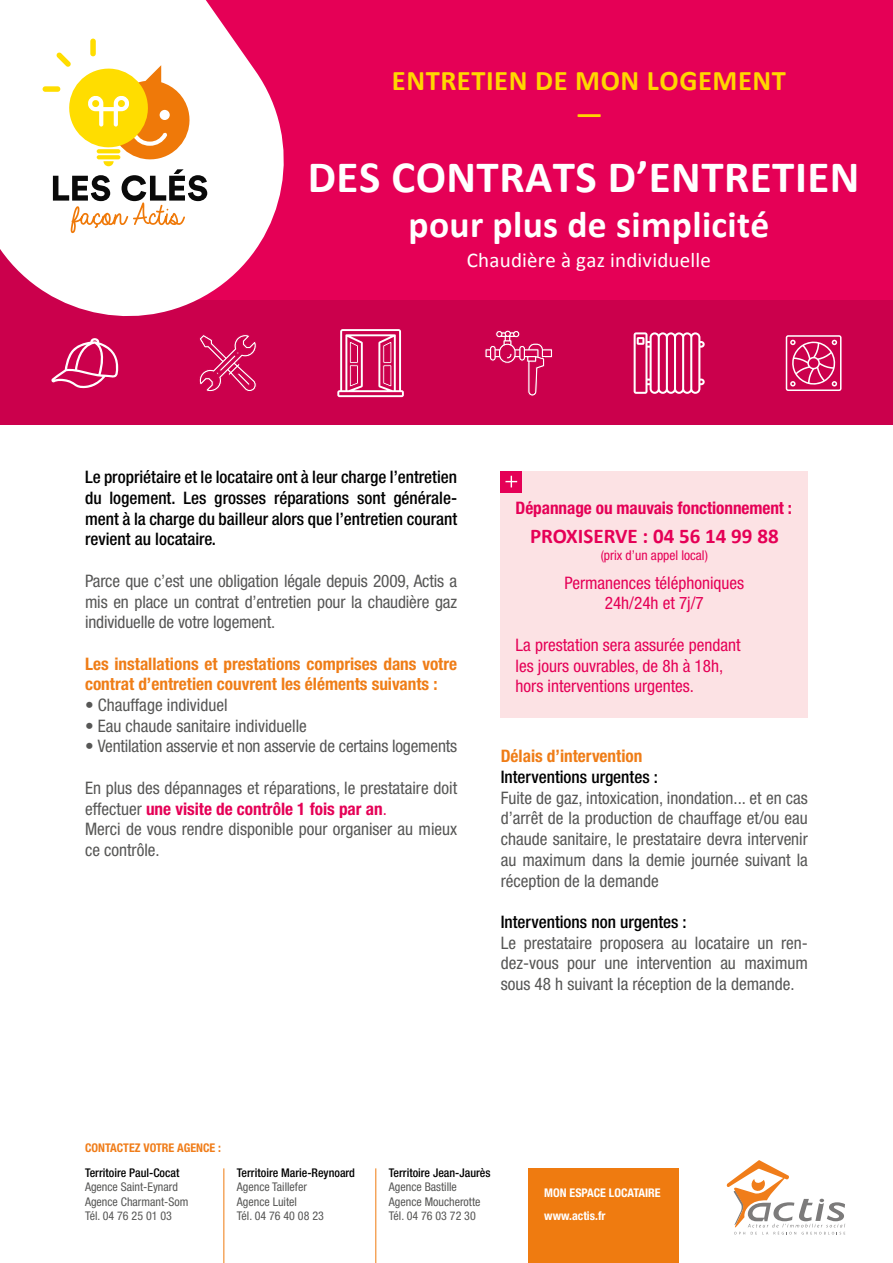
<style>
.page{position:relative;width:893px;height:1263px;background:#fff}
.page>*{position:absolute;margin:0;border:0;box-sizing:border-box;transform-origin:0 0}
.t1{font:700 45px "Calibri";letter-spacing:.01em;color:#fff}
.t2{font:700 37.5px "Calibri";letter-spacing:.01em;color:#fff}
.t3{font:700 29.7px "Calibri";color:#ffd600}
.t4{font:700 28.5px "Calibri";letter-spacing:.02em;color:#ffd600}
.t5{font:21px "Calibri";letter-spacing:.01em;color:#fff}
.t6{font:700 21px "Calibri";color:#e50056}
.t7{font:condensed 17.25px/20.7px "Helvetica Neue LT Std";color:#575756;text-align:justify}
.t8{font:500 condensed 17.25px/20.7px "Helvetica Neue LT Std";color:#000;text-align:justify}
.t9{font:condensed 17.25px/20.7px "Helvetica Neue LT Std";color:#e50056;text-align:center}
.t10{font:700 condensed 17.25px/20.7px "Helvetica Neue LT Std";color:#ef7d17}
.t11{font:700 condensed 17.25px "Helvetica Neue LT Std";letter-spacing:-.005em;color:#e50056}
.t12{font:condensed 13.5px "Helvetica Neue LT Std";color:#e50056}
.t13{font:condensed 12px/14.4px "Helvetica Neue LT Std";color:#575756}
.t14{font:500 condensed 12px "Helvetica Neue LT Std";color:#000}
.t15{font:700 condensed 12px/23px "Helvetica Neue LT Std";color:#fff}
.t16{font:700 condensed 12px "Helvetica Neue LT Std";color:#f07d1a}
.s1{font-weight:700;color:#e50056}
.s2{color:#e50056}
</style>
<div class="page">
<div style="left:501px;top:471px;width:307px;height:246px;background:#fce2e4"></div>
<div style="left:501px;top:471px;width:21px;height:21px;background:#e50056"></div>
<svg style="left:505px;top:476px;width:12px;height:11px"></svg>
<div style="left:0;top:0;width:893px;height:326px;background:#e50056"></div>
<div style="left:0;top:301px;width:893px;height:124px;background:#cb004c"></div>
<svg style="left:0;top:0;width:305px;height:317px;fill:#fff"></svg>
<div style="left:43px;top:86px;width:17px;height:6px;background:#fd0;border-radius:3px"></div>
<div style="left:90px;top:39px;width:6px;height:17px;background:#fd0;border-radius:3px"></div>
<svg style="left:53px;top:52px;width:154px;height:181px;background:#ecd6a1"></svg>
<svg style="left:786px;top:335px;width:55px;height:56px"></svg>
<svg style="left:199px;top:334px;width:58px;height:58px"></svg>
<svg style="left:51px;top:338px;width:67px;height:51px"></svg>
<svg style="left:634px;top:332px;width:71px;height:62px"></svg>
<svg style="left:485px;top:330px;width:67px;height:66px"></svg>
<svg style="left:337px;top:329px;width:67px;height:68px"></svg>
<svg style="left:727px;top:1160px;width:118px;height:74px"></svg>
<hr style="left:223px;top:1168px;width:1px;height:95px;background:#ef7b10">
<hr style="left:375px;top:1168px;width:1px;height:95px;background:#ef7b10">
<div style="left:529px;top:1168px;width:150px;height:95px;background:#ef7b10"></div>
<h3 class="t4" style="left:392px;top:61px;width:396px">ENTRETIEN DE MON LOGEMENT</h3>
<h3 class="t3" style="left:576px;top:93px;width:28px">—</h3>
<h1 class="t1" style="left:308px;top:145px;width:553px">DES CONTRATS D’ENTRETIEN</h1>
<h2 class="t2" style="left:409px;top:198px;width:362px">pour plus de simplicité</h2>
<p class="t5" style="left:467px;top:245px;width:246px">Chaudière à gaz individuelle</p>
<p class="t8" style="left:85px;top:467px;width:374px">Le propriétaire et le locataire ont à leur charge l’entretien du logement. Les grosses réparations sont générale&shy;ment à la charge du bailleur alors que l’entretien courant revient au locataire.</p>
<p class="t7" style="left:85px;top:570px;width:374px">Parce que c’est une obligation légale depuis 2009, Actis a mis en place un contrat d’entretien pour la chaudière gaz individuelle de votre logement.</p>
<p class="t10" style="left:85px;top:653px;width:374px">Les installations et prestations comprises dans votre contrat d’entretien couvrent les éléments suivants :</p>
<p class="t7" style="left:85px;top:694px;width:144px">• Chauffage individuel</p>
<p class="t7" style="left:85px;top:715px;width:223px">• Eau chaude sanitaire individuelle</p>
<p class="t7" style="left:85px;top:736px;width:374px">• Ventilation asservie et non asservie de certains logements</p>
<p class="t7" style="left:85px;top:777px;width:374px;text-align:left">En plus des dépannages et réparations, le prestataire doit effectuer <span class="s1">une visite de contrôle 1 fois par an</span><span class="s2">.<br></span>Merci de vous rendre disponible pour organiser au mieux ce contrôle.</p>
<p class="t11" style="left:516px;top:497px;width:278px">Dépannage ou mauvais fonctionnement :</p>
<p class="t6" style="left:530px;top:521px;width:250px">PROXISERVE : 04 56 14 99 88</p>
<p class="t12" style="left:601px;top:547px;width:109px">(prix d’un appel local)</p>
<p class="t9" style="left:564px;top:572px;width:181px">Permanences téléphoniques<br>24h/24h et 7j/7</p>
<p class="t9" style="left:516px;top:634px;width:226px;text-align:left">La prestation sera assurée pendant les jours ouvrables, de 8h à 18h, hors interventions urgentes.</p>
<p class="t10" style="left:501px;top:746px;width:143px">Délais d’intervention</p>
<p class="t8" style="left:501px;top:766px;width:159px">Interventions urgentes :</p>
<p class="t7" style="left:501px;top:787px;width:309px">Fuite de gaz, intoxication, inondation... et en cas d’arrêt de la production de chauffage et/ou eau chaude sanitaire, le prestataire devra intervenir au maximum dans la demie journée suivant la réception de la demande</p>
<p class="t8" style="left:501px;top:911px;width:188px">Interventions non urgentes :</p>
<p class="t7" style="left:501px;top:932px;width:309px">Le prestataire proposera au locataire un ren&shy;dez-vous pour une intervention au maximum sous 48 h suivant la réception de la demande.</p>
<p class="t16" style="left:85px;top:1141px;width:138px">CONTACTEZ VOTRE AGENCE :</p>
<p class="t14" style="left:85px;top:1165px;width:96px">Territoire Paul-Cocat</p>
<p class="t13" style="left:85px;top:1180px;width:105px">Agence Saint-Eynard<br>Agence Charmant-Som<br>Tél. 04 76 25 01 03</p>
<p class="t14" style="left:237px;top:1165px;width:120px">Territoire Marie-Reynoard</p>
<p class="t13" style="left:237px;top:1180px;width:88px">Agence Taillefer<br>Agence Luitel<br>Tél. 04 76 40 08 23</p>
<p class="t14" style="left:389px;top:1165px;width:103px">Territoire Jean-Jaurès</p>
<p class="t13" style="left:389px;top:1180px;width:93px">Agence Bastille<br>Agence Moucherotte<br>Tél. 04 76 03 72 30</p>
<p class="t15" style="left:544px;top:1181px;width:118px">MON ESPACE LOCATAIRE www.actis.fr</p>
</div>
